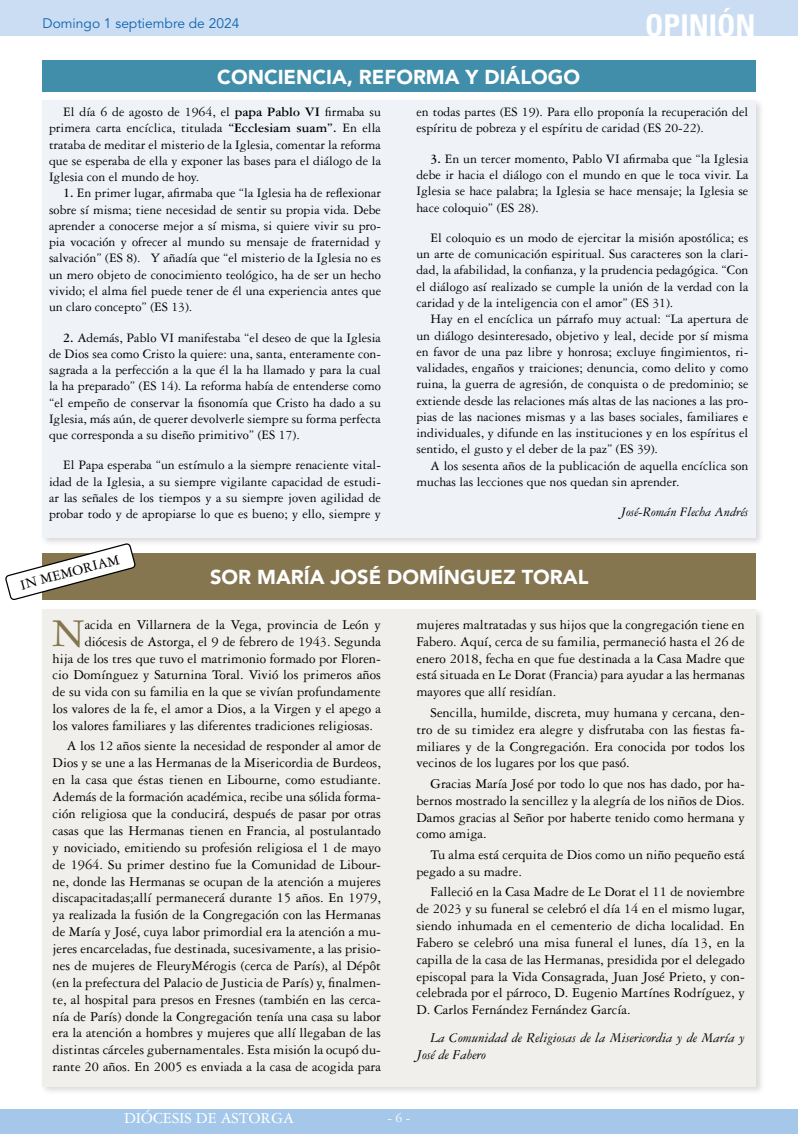
<style>
.page{position:relative;width:798px;height:1134px;background:#fff}
.page>*{position:absolute;margin:0;border:0;box-sizing:border-box;transform-origin:0 0}
.t1{font:42px "Garamond 3 LT Std";color:#857650}
.t2{font:700 condensed 30px "Univers LT Std";color:#fff}
.t3{font:900 20px "Avenir LT Std";color:#fff}
.t4{font:16.25px "Garamond 3 LT Std";color:#fff}
.t5{font:15px "Garamond 3 LT Std";color:#000}
.t6{font:14.38px/16.9px "Garamond 3 LT Std";color:#000;text-align:justify}
.t7{font:italic 14.38px/16.9px "Garamond 3 LT Std";color:#000}
.t8{font:13.75px/16.2px "Garamond 3 LT Std";color:#000;text-align:justify}
.t9{font:13.75px "Avenir LT Std";color:#0c64af}
.t10{font:italic 13.75px "Garamond 3 LT Std";color:#000}
.t11{font:13.75px "Garamond 3 LT Std";color:#fff}
.s1{font-weight:700}
</style>
<div class="page">
<div style="left:0;top:1109px;width:797px;height:25px;background:#a5c7ea"></div>
<svg style="left:797px;top:1109px;width:1px;height:25px"></svg>
<div style="left:0;top:0;width:797px;height:35px;background:#cbddf3"></div>
<div style="left:40px;top:98px;width:725px;height:449px;background:#000;opacity:.15"></div>
<div style="left:42px;top:100px;width:713px;height:437px;background:#eff3f7"></div>
<div style="left:40px;top:606px;width:725px;height:490px;background:#000;opacity:.15"></div>
<div style="left:42px;top:609px;width:713px;height:477px;background:#f1efeb"></div>
<div style="left:42px;top:60px;width:713px;height:32px;background:#418eab"></div>
<div style="left:43px;top:553px;width:712px;height:47px;background:#857650"></div>
<svg style="left:6px;top:543px;width:130px;height:57px"></svg>
<p class="t9" style="left:43px;top:16px;width:198px">Domingo 1 septiembre de 2024</p>
<h3 class="t3" style="left:217px;top:65px;width:364px">CONCIENCIA, REFORMA Y DIÁLOGO</h3>
<h2 class="t2" style="left:645px;top:7px;width:112px">OPINIÓN</h2>
<p class="t8" style="left:49px;top:104px;width:333px;text-indent:14px">El día 6 de agosto de 1964, el <span class="s1">papa Pablo VI</span> firmaba su primera carta encíclica, titulada <span class="s1">“Ecclesiam suam”.</span> En ella trataba de meditar el misterio de la Iglesia, comentar la reforma que se esperaba de ella y exponer las bases para el diálogo de la Iglesia con el mundo de hoy.</p>
<p class="t8" style="left:49px;top:185px;width:333px;text-indent:14px"><span class="s1">1.</span> En primer lugar, afirmaba que “la Iglesia ha de reflexionar sobre sí misma; tiene necesidad de sentir su propia vida. Debe aprender a conocerse mejor a sí misma, si quiere vivir su pro&shy;pia vocación y ofrecer al mundo su mensaje de fraternidad y salvación” (ES 8). Y añadía que “el misterio de la Iglesia no es un mero objeto de conocimiento teológico, ha de ser un hecho vivido; el alma fiel puede tener de él una experiencia antes que un claro concepto” (ES 13).</p>
<p class="t8" style="left:49px;top:329px;width:333px;text-indent:14px"><span class="s1">2.</span> Además, Pablo VI manifestaba “el deseo de que la Iglesia de Dios sea como Cristo la quiere: una, santa, enteramente con&shy;sagrada a la perfección a la que él la ha llamado y para la cual la ha preparado” (ES 14). La reforma había de entenderse como “el empeño de conservar la fisonomía que Cristo ha dado a su Iglesia, más aún, de querer devolverle siempre su forma perfecta que corresponda a su diseño primitivo” (ES 17).</p>
<p class="t8" style="left:49px;top:457px;width:333px;text-indent:14px">El Papa esperaba “un estímulo a la siempre renaciente vital&shy;idad de la Iglesia, a su siempre vigilante capacidad de estudi&shy;ar las señales de los tiempos y a su siempre joven agilidad de probar todo y de apropiarse lo que es bueno; y ello, siempre y</p>
<p class="t8" style="left:416px;top:104px;width:333px">en todas partes (ES 19). Para ello proponía la recuperación del espíritu de pobreza y el espíritu de caridad (ES 20-22).</p>
<p class="t8" style="left:416px;top:151px;width:333px;text-indent:14px"><span class="s1">3.</span> En un tercer momento, Pablo VI afirmaba que “la Iglesia debe ir hacia el diálogo con el mundo en que le toca vivir. La Iglesia se hace palabra; la Iglesia se hace mensaje; la Iglesia se hace coloquio” (ES 28).</p>
<p class="t8" style="left:416px;top:230px;width:333px;text-indent:14px">El coloquio es un modo de ejercitar la misión apostólica; es un arte de comunicación espiritual. Sus caracteres son la clari&shy;dad, la afabilidad, la confianza, y la prudencia pedagógica. “Con el diálogo así realizado se cumple la unión de la verdad con la caridad y de la inteligencia con el amor” (ES 31).</p>
<p class="t8" style="left:416px;top:311px;width:333px;text-indent:14px">Hay en el encíclica un párrafo muy actual: “La apertura de un diálogo desinteresado, objetivo y leal, decide por sí misma en favor de una paz libre y honrosa; excluye fingimientos, ri&shy;validades, engaños y traiciones; denuncia, como delito y como ruina, la guerra de agresión, de conquista o de predominio; se extiende desde las relaciones más altas de las naciones a las pro&shy;pias de las naciones mismas y a las bases sociales, familiares e individuales, y difunde en las instituciones y en los espíritus el sentido, el gusto y el deber de la paz” (ES 39).</p>
<p class="t8" style="left:416px;top:457px;width:333px;text-indent:14px">A los sesenta años de la publicación de aquella encíclica son muchas las lecciones que nos quedan sin aprender.</p>
<p class="t10" style="left:620px;top:505px;width:129px">José-Román Flecha Andrés</p>
<p class="t5" style="left:19px;top:577px;width:104px;rotate:-15deg">IN MEMORIAM</p>
<h3 class="t3" style="left:210px;top:565px;width:380px">SOR MARÍA JOSÉ DOMÍNGUEZ TORAL</h3>
<h1 class="t1" style="left:52px;top:610px;width:34px">N</h1>
<p class="t6" style="left:85px;top:616px;width:298px">acida en Villarnera de la Vega, provincia de León y</p>
<p class="t6" style="left:85px;top:633px;width:298px">diócesis de Astorga, el 9 de febrero de 1943. Segunda</p>
<p class="t6" style="left:53px;top:650px;width:330px">hija de los tres que tuvo el matrimonio formado por Floren-</p>
<p class="t6" style="left:53px;top:667px;width:330px">cio Domínguez y Saturnina Toral. Vivió los primeros años</p>
<p class="t6" style="left:53px;top:684px;width:329px">de su vida con su familia en la que se vivían profundamente</p>
<p class="t6" style="left:53px;top:700px;width:330px">los valores de la fe, el amor a Dios, a la Virgen y el apego a</p>
<p class="t6" style="left:53px;top:717px;width:322px">los valores familiares y las diferentes tradiciones religiosas.</p>
<p class="t6" style="left:53px;top:738px;width:330px;text-indent:14px">A los 12 años siente la necesidad de responder al amor de Dios y se une a las Hermanas de la Misericordia de Burdeos, en la casa que éstas tienen en Libourne, como estudiante.<br>Además de la formación académica, recibe una sólida forma&shy;ción religiosa que la conducirá, después de pasar por otras casas que las Hermanas tienen en Francia, al postulantado y noviciado, emitiendo su profesión religiosa el 1 de mayo de 1964. Su primer destino fue la Comunidad de Libour&shy;ne, donde las Hermanas se ocupan de la atención a mujeres discapacitadas;allí permanecerá durante 15 años. En 1979, ya realizada la fusión de la Congregación con las Hermanas de María y José, cuya labor primordial era la atención a mu&shy;jeres encarceladas, fue destinada, sucesivamente, a las prisio&shy;nes de mujeres de FleuryMérogis (cerca de París), al Dépôt (en la prefectura del Palacio de Justicia de París) y, finalmen&shy;te, al hospital para presos en Fresnes (también en las cerca&shy;nía de París) donde la Congregación tenía una casa su labor era la atención a hombres y mujeres que allí llegaban de las distintas cárceles gubernamentales. Esta misión la ocupó du&shy;rante 20 años. En 2005 es enviada a la casa de acogida para</p>
<p class="t6" style="left:416px;top:616px;width:330px">mujeres maltratadas y sus hijos que la congregación tiene en Fabero. Aquí, cerca de su familia, permaneció hasta el 26 de enero 2018, fecha en que fue destinada a la Casa Madre que está situada en Le Dorat (Francia) para ayudar a las hermanas mayores que allí residían.</p>
<p class="t6" style="left:416px;top:704px;width:330px;text-indent:14px">Sencilla, humilde, discreta, muy humana y cercana, den&shy;tro de su timidez era alegre y disfrutaba con las fiestas fa&shy;miliares y de la Congregación. Era conocida por todos los vecinos de los lugares por los que pasó.</p>
<p class="t6" style="left:416px;top:775px;width:330px;text-indent:14px">Gracias María José por todo lo que nos has dado, por ha&shy;bernos mostrado la sencillez y la alegría de los niños de Dios.<br>Damos gracias al Señor por haberte tenido como hermana y como amiga.</p>
<p class="t6" style="left:416px;top:846px;width:330px;text-indent:14px">Tu alma está cerquita de Dios como un niño pequeño está pegado a su madre.</p>
<p class="t6" style="left:416px;top:883px;width:330px;text-indent:14px">Falleció en la Casa Madre de Le Dorat el 11 de noviembre de 2023 y su funeral se celebró el día 14 en el mismo lugar, siendo inhumada en el cementerio de dicha localidad. En Fabero se celebró una misa funeral el lunes, día 13, en la capilla de la casa de las Hermanas, presidida por el delegado episcopal para la Vida Consagrada, Juan José Prieto, y con&shy;celebrada por el párroco, D. Eugenio Martínes Rodríguez, y D. Carlos Fernández Fernández García.</p>
<p class="t7" style="left:416px;top:1029px;width:330px;text-indent:14px">La Comunidad de Religiosas de la Misericordia y de María y<br>José de Fabero</p>
<p class="t4" style="left:124px;top:1109px;width:171px">DIÓCESIS DE ASTORGA</p>
<p class="t11" style="left:387px;top:1110px;width:24px">- 6 -</p>
</div>
